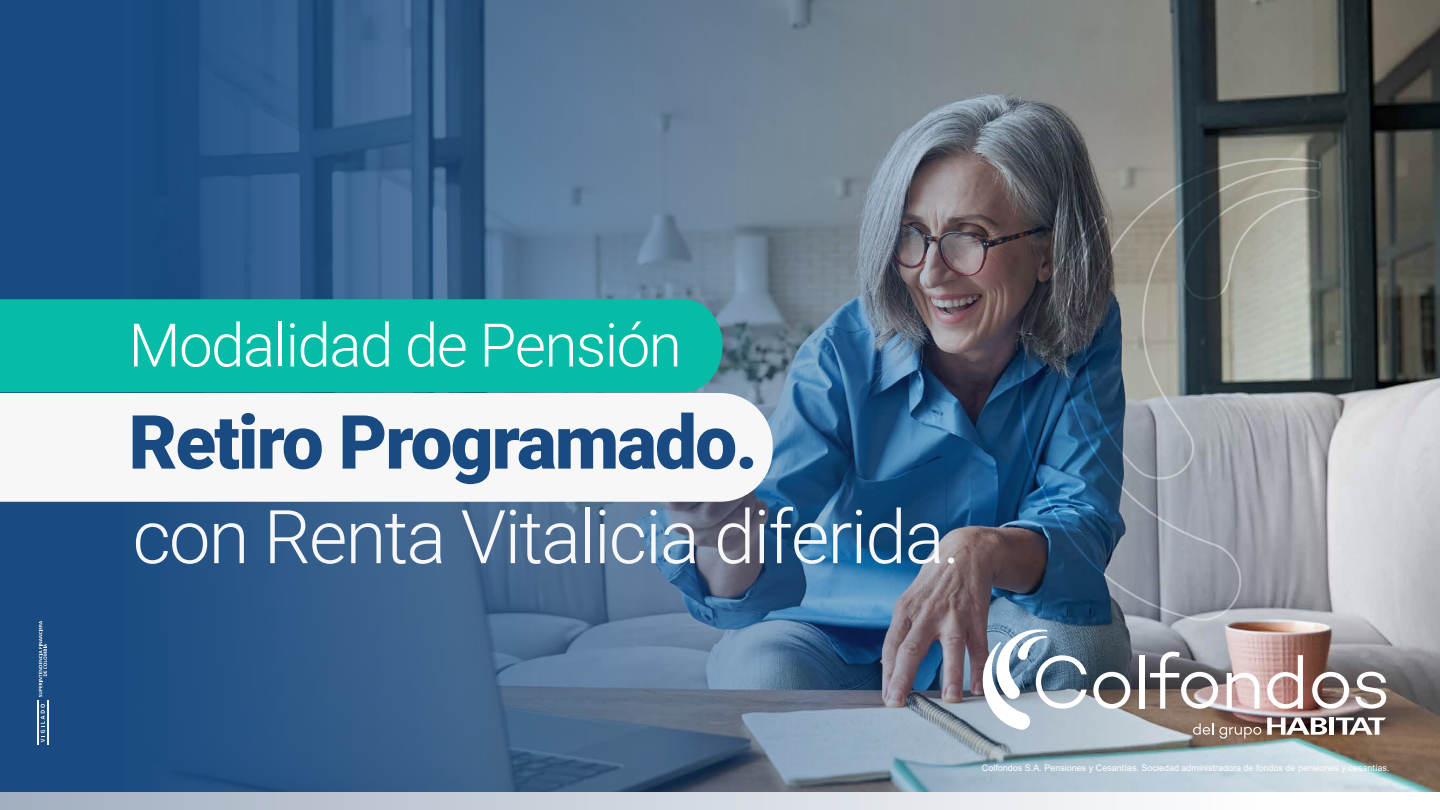
<style>
.page{position:relative;width:1440px;height:810px;background:#fff}
.page>*{position:absolute;margin:0;border:0;box-sizing:border-box;transform-origin:0 0}
.t1{font:900 74.7px "Roboto";letter-spacing:-.025em;color:#194b82}
.t2{font:300 74.25px "Roboto";letter-spacing:-.025em;color:#f7f7f7}
.t3{font:300 60px "Roboto";letter-spacing:-.025em;color:#fff}
.t4{font:9px "Arial";color:#fff}
</style>
<div class="page">
<img style="left:1322px;top:0;width:118px;height:792px">
<img style="left:0;top:0;width:1322px;height:810px">
<div style="left:0;top:792px;width:1440px;height:17px;background:linear-gradient(to right,#a3b0c1,#fff)"></div>
<div style="left:0;top:299px;width:723px;height:93px;background:#06bca6"></div>
<svg style="left:39px;top:621px;width:8px;height:76px"></svg>
<svg style="left:41px;top:704px;width:4px;height:38px"></svg>
<hr style="left:37px;top:701px;width:1px;height:44px;background:#f7f7f7">
<hr style="left:47px;top:701px;width:2px;height:44px;background:#f7f7f7">
<svg style="left:1193px;top:723px;width:20px;height:12px"></svg>
<svg style="left:1219px;top:727px;width:42px;height:12px"></svg>
<svg style="left:1267px;top:718px;width:60px;height:17px"></svg>
<div style="left:1329px;top:718px;width:5px;height:17px;background:#fff"></div>
<svg style="left:1336px;top:718px;width:50px;height:17px"></svg>
<svg style="left:1093px;top:672px;width:37px;height:37px"></svg>
<div style="left:1139px;top:655px;width:5px;height:54px;background:#fff"></div>
<svg style="left:1150px;top:652px;width:68px;height:57px"></svg>
<svg style="left:1227px;top:673px;width:33px;height:36px"></svg>
<svg style="left:1267px;top:655px;width:36px;height:54px"></svg>
<svg style="left:1312px;top:672px;width:37px;height:37px"></svg>
<svg style="left:1355px;top:672px;width:31px;height:37px"></svg>
<svg style="left:978px;top:626px;width:109px;height:105px"></svg>
<svg style="left:0;top:393px;width:773px;height:109px"></svg>
<svg style="left:1021px;top:212px;width:229px;height:409px;background:#52677d"></svg>
<svg style="left:1083px;top:158px;width:238px;height:328px;background:#818788"></svg>
<h3 class="t3" style="left:129px;top:303px;width:555px">Modalidad de Pensión</h3>
<h1 class="t1" style="left:129px;top:390px;width:631px">Retiro Programado.</h1>
<h2 class="t2" style="left:133px;top:485px;width:829px">con Renta Vitalicia diferida.</h2>
<p class="t4" style="left:982px;top:762px;width:409px">Colfondos S.A. Pensiones y Cesantías. Sociedad administradora de fondos de pensiones y cesantías.</p>
</div>
